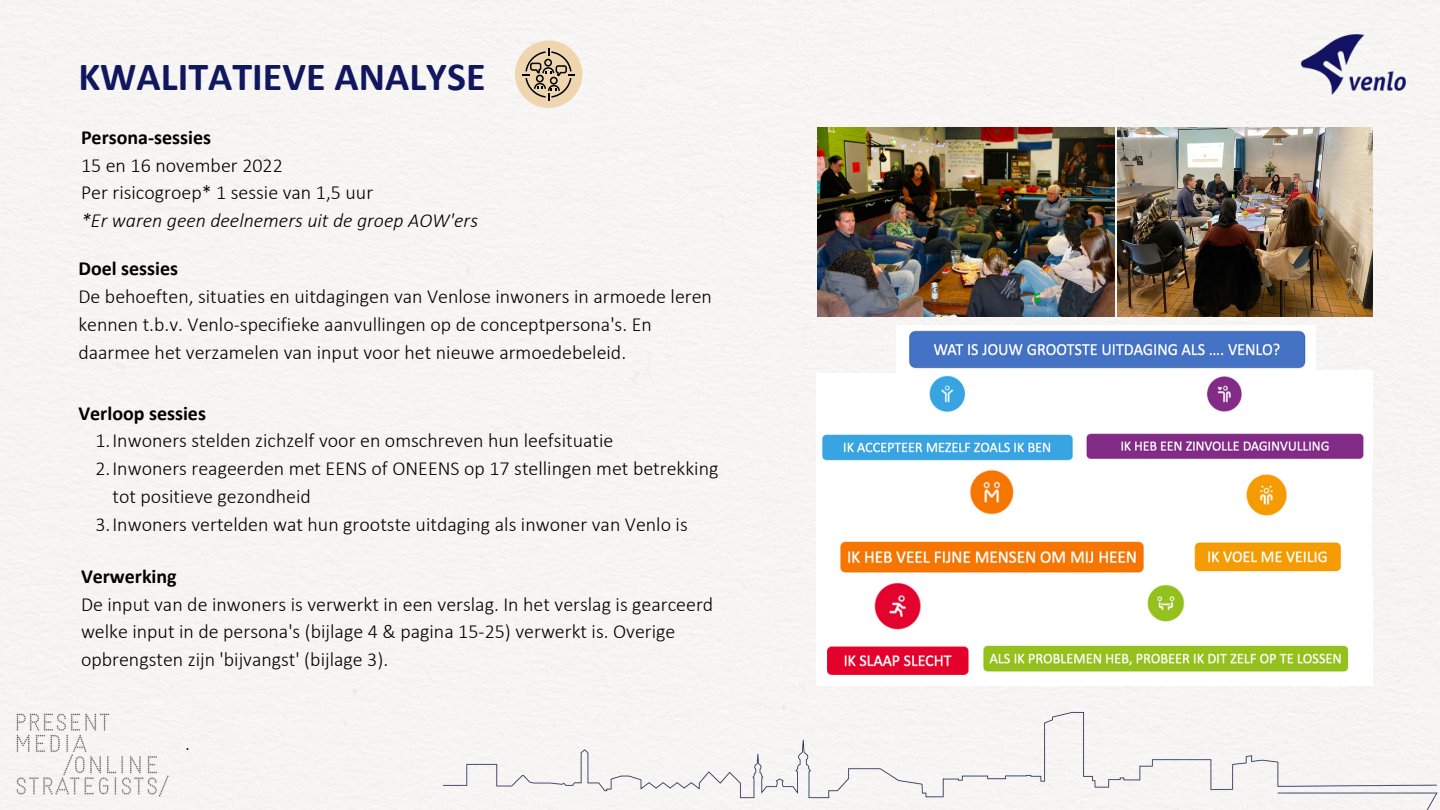
<style>
.page{position:relative;width:1440px;height:810px;background:#f7f5f4}
.page>*{position:absolute;margin:0;border:0;box-sizing:border-box;transform-origin:0 0}
.t1{font:700 40px "Calibri";color:#11175e}
.t2{font:300 20px/27.8px "Calibri";color:#000}
.t3{font:700 20px "Calibri";color:#000}
.t4{font:italic 300 20px "Calibri";color:#000}
</style>
<div class="page">
<img style="left:1256px;top:21px;width:171px;height:106px">
<img style="left:12px;top:694px;width:161px;height:116px">
<img style="left:979px;top:582px;width:393px;height:103px">
<div style="left:394px;top:694px;width:1046px;height:116px;background:#f6f5f3"></div>
<img style="left:817px;top:463px;width:346px;height:119px">
<img style="left:1163px;top:466px;width:209px;height:117px">
<img style="left:1078px;top:370px;width:294px;height:96px">
<img style="left:817px;top:373px;width:261px;height:90px">
<img style="left:817px;top:582px;width:162px;height:103px">
<img style="left:1118px;top:127px;width:255px;height:190px">
<img style="left:817px;top:127px;width:298px;height:190px">
<img style="left:897px;top:326px;width:418px;height:47px">
<div style="left:515px;top:40px;width:67px;height:68px;background:#efd6b1;border-radius:50%"></div>
<svg style="left:523px;top:48px;width:52px;height:53px"></svg>
<h1 class="t1" style="left:78px;top:60px;width:409px">KWALITATIEVE ANALYSE</h1>
<p class="t3" style="left:81px;top:129px;width:132px">Persona-sessies</p>
<p class="t2" style="left:81px;top:153px;width:294px">15 en 16 november 2022<br>Per risicogroep* 1 sessie van 1,5 uur</p>
<p class="t4" style="left:81px;top:212px;width:399px">*Er waren geen deelnemers uit de groep AOW'ers</p>
<p class="t3" style="left:78px;top:260px;width:101px">Doel sessies</p>
<p class="t2" style="left:78px;top:284px;width:635px">De behoeften, situaties en uitdagingen van Venlose inwoners in armoede leren kennen t.b.v. Venlo-specifieke aanvullingen op de conceptpersona's. En daarmee het verzamelen van input voor het nieuwe armoedebeleid.</p>
<p class="t3" style="left:78px;top:405px;width:129px">Verloop sessies</p>
<p class="t2" style="left:95px;top:429px;width:519px">1.Inwoners stelden zichzelf voor en omschreven hun leefsituatie</p>
<p class="t2" style="left:95px;top:456px;width:624px">2.Inwoners reageerden met EENS of ONEENS op 17 stellingen met betrekking</p>
<p class="t2" style="left:112px;top:484px;width:200px">tot positieve gezondheid</p>
<p class="t2" style="left:95px;top:512px;width:594px">3.Inwoners vertelden wat hun grootste uitdaging als inwoner van Venlo is</p>
<p class="t3" style="left:81px;top:568px;width:97px">Verwerking</p>
<p class="t2" style="left:81px;top:592px;width:634px">De input van de inwoners is verwerkt in een verslag. In het verslag is gearceerd welke input in de persona's (bijlage 4 &amp; pagina 15-25) verwerkt is. Overige opbrengsten zijn 'bijvangst' (bijlage 3).</p>
<p class="t2" style="left:185px;top:731px;width:6px">.</p>
</div>
